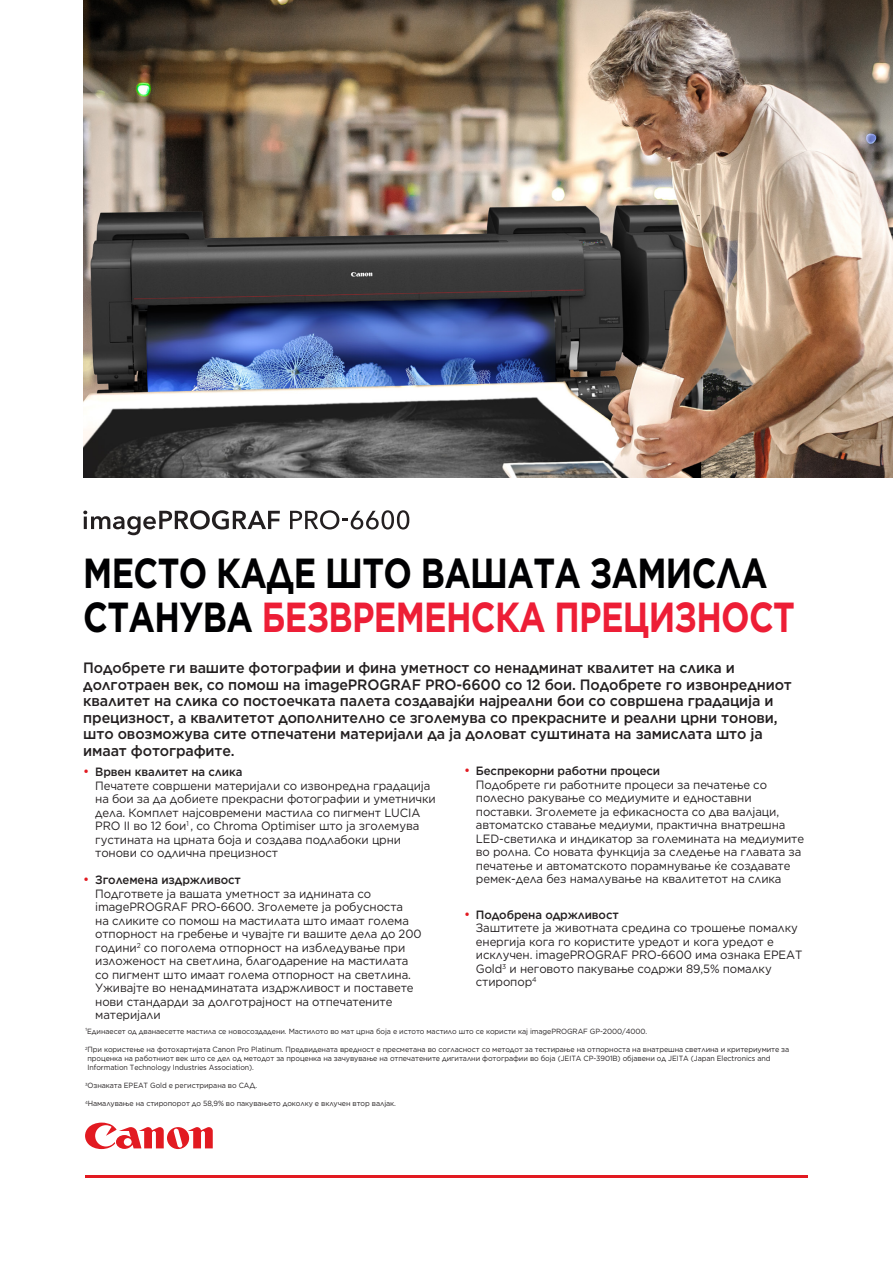
<style>
.page{position:relative;width:893px;height:1263px;background:#fff}
.page>*{position:absolute;margin:0;border:0;box-sizing:border-box;transform-origin:0 0}
.Headline{font:700 42px/44.7px "Gotham";letter-spacing:-.02em;color:#000002;scale:.8 1}
.t1{font:500 15px/16.5px "Gotham";letter-spacing:-.01em;color:#231f20;scale:.95 1}
.BODY_BULLETS{font:12px/13.5px "Gotham";letter-spacing:-.01em;color:#231f20;scale:.95 1}
.t2{font:7.5px/9px "Gotham";letter-spacing:-.01em;color:#231f20;scale:.95 1}
.s1{color:#ed1e36}
.s2{font-size:13.5px;color:#e21a21}
.s3{font-weight:500}
</style>
<div class="page">
<svg style="left:85px;top:1122px;width:128px;height:28px"></svg>
<hr style="left:85px;top:1175px;width:723px;height:3px;background:#e21a21">
<img style="left:83px;top:0;width:810px;height:478px">
<svg style="left:83px;top:510px;width:197px;height:25px"></svg>
<svg style="left:290px;top:510px;width:119px;height:19px"></svg>
<p class="Headline" style="left:83px;top:550px;width:891px">МЕСТО КАДЕ ШТО ВАШАТА ЗАМИСЛА<br>СТАНУВА <span class="s1">БЕЗВРЕМЕНСКА ПРЕЦИЗНОСТ</span></p>
<p class="t1" style="left:83px;top:660px;width:747px">Подобрете ги вашите фотографии и фина уметност со ненадминат квалитет на слика и долготраен век, со помош на imagePROGRAF PRO-6600 со 12 бои. Подобрете го извонредниот квалитет на слика со постоечката палета создавајќи најреални бои со совршена градација и прецизност, а квалитетот дополнително се зголемува со прекрасните и реални црни тонови, што овозможува сите отпечатени материјали да ја доловат суштината на замислата што ја имаат фотографите.</p>
<p class="BODY_BULLETS" style="left:95px;top:765px;width:360px;text-indent:-12px"><span class="s2">•</span> <span class="s3">Врвен квалитет на слика<br></span>Печатете совршени материјали со извонредна градација на бои за да добиете прекрасни фотографии и уметнички дела. Комплет најсовремени мастила со пигмент LUCIA PRO II во 12 бои<sup>1</sup> , со Chroma Optimiser што ја зголемува густината на црната боја и создава подлабоки црни тонови со одлична прецизност</p>
<p class="BODY_BULLETS" style="left:95px;top:873px;width:345px;text-indent:-12px"><span class="s2">•</span> <span class="s3">Зголемена издржливост<br></span>Подгответе ја вашата уметност за иднината со imagePROGRAF PRO-6600. Зголемете ја робусноста<br>на сликите со помош на мастилата што имаат голема отпорност на гребење и чувајте ги вашите дела до 200 години<sup>2</sup> со поголема отпорност на избледување при изложеност на светлина, благодарение на мастилата со пигмент што имаат голема отпорност на светлина.<br>Уживајте во ненадминатата издржливост и поставете нови стандарди за долготрајност на отпечатените материјали</p>
<p class="BODY_BULLETS" style="left:476px;top:764px;width:347px;text-indent:-12px"><span class="s2">•</span> <span class="s3">Беспрекорни работни процеси<br></span>Подобрете ги работните процеси за печатење со полесно ракување со медиумите и едноставни поставки. Зголемете ја ефикасноста со два валјаци, автоматско ставање медиуми, практична внатрешна LED-светилка и индикатор за големината на медиумите во ролна. Со новата функција за следење на главата за печатење и автоматското порамнување ќе создавате ремек-дела без намалување на квалитетот на слика</p>
<p class="BODY_BULLETS" style="left:476px;top:907px;width:345px;text-indent:-12px"><span class="s2">•</span> <span class="s3">Подобрена одржливост<br></span>Заштитете ја животната средина со трошење помалку енергија кога го користите уредот и кога уредот е исклучен. imagePROGRAF PRO-6600 има ознака EPEAT Gold<sup>3</sup> и неговото пакување содржи 89,5% помалку стиропор<sup>4</sup></p>
<p class="t2" style="left:85px;top:1027px;width:593px">¹Единаесет од дванаесетте мастила се новосоздадени. Мастилото во мат црна боја е истото мастило што се користи кај imagePROGRAF GP-2000/4000.</p>
<p class="t2" style="left:87px;top:1045px;width:740px;text-indent:-2px"><sup>2</sup>При користење на фотохартијата Canon Pro Platinum. Предвидената вредност е пресметана во согласност со методот за тестирање на отпорноста на внатрешна светлина и критериумите за проценка на работниот век што се дел од методот за проценка на зачувување на отпечатените дигитални фотографии во боја (JEITA CP-3901B) објавени од JEITA (Japan Electronics and<br>Information Technology Industries Association).</p>
<p class="t2" style="left:85px;top:1081px;width:183px"><sup>3</sup>Ознаката EPEAT Gold е регистрирана во САД.</p>
<p class="t2" style="left:85px;top:1099px;width:329px"><sup>4</sup>Намалување на стиропорот до 58,9% во пакувањето доколку е вклучен втор валјак.</p>
</div>
